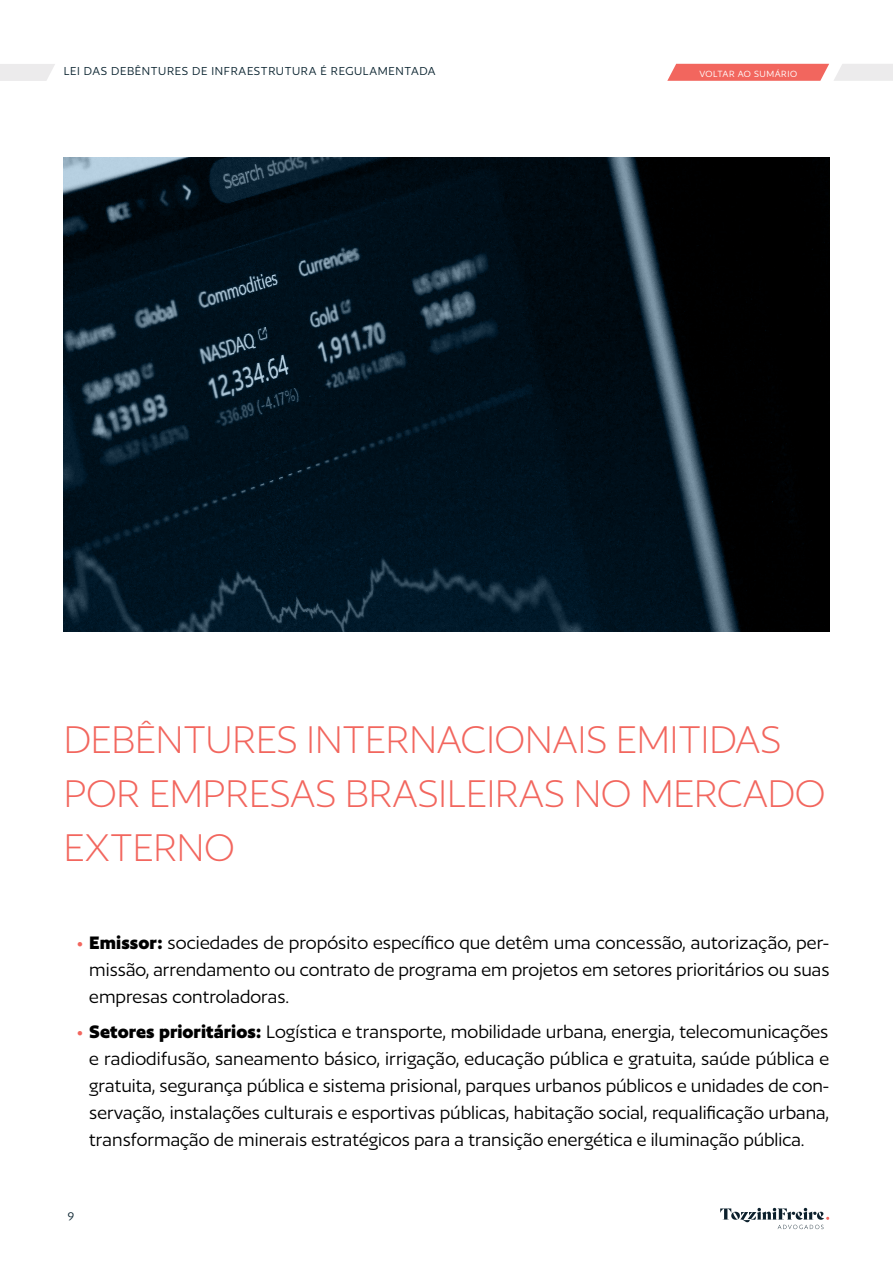
<style>
.page{position:relative;width:893px;height:1263px;background:#fff}
.page>*{position:absolute;margin:0;border:0;box-sizing:border-box;transform-origin:0 0}
.t1{font:300 45px/54px "Author";color:#f2665e}
.t2{font:21px/27px "Author";color:#000;text-align:justify}
.t3{font:13.5px "Author";letter-spacing:.05em;color:#0b2430}
.t4{font:10.5px "Author";letter-spacing:.05em;color:#fff}
.s1{color:#f2665e}
.s2{font-weight:700}
</style>
<div class="page">
<svg style="left:720px;top:1208px;width:109px;height:21px"></svg>
<svg style="left:0;top:64px;width:55px;height:17px"></svg>
<svg style="left:667px;top:64px;width:226px;height:17px"></svg>
<img style="left:64px;top:157px;width:765px;height:474px">
<p class="t3" style="left:64px;top:64px;width:373px">LEI DAS DEBÊNTURES DE INFRAESTRUTURA É REGULAMENTADA</p>
<p class="t4" style="left:699px;top:68px;width:99px">VOLTAR AO SUMÁRIO</p>
<h1 class="t1" style="left:64px;top:712px;width:763px">DEBÊNTURES INTERNACIONAIS EMITIDAS<br>POR EMPRESAS BRASILEIRAS NO MERCADO<br>EXTERNO</h1>
<p class="t2" style="left:89px;top:929px;width:742px;text-indent:-13px"><span class="s1">•</span> <span class="s2">Emissor:</span> sociedades de propósito específico que detêm uma concessão, autorização, per&shy;missão, arrendamento ou contrato de programa em projetos em setores prioritários ou suas empresas controladoras.</p>
<p class="t2" style="left:89px;top:1018px;width:741px;text-indent:-13px"><span class="s1">•</span> <span class="s2">Setores prioritários:</span> Logística e transporte, mobilidade urbana, energia, telecomunicações e radiodifusão, saneamento básico, irrigação, educação pública e gratuita, saúde pública e gratuita, segurança pública e sistema prisional, parques urbanos públicos e unidades de con&shy;servação, instalações culturais e esportivas públicas, habitação social, requalificação urbana, transformação de minerais estratégicos para a transição energética e iluminação pública.</p>
<p class="t3" style="left:68px;top:1209px;width:8px">9</p>
</div>
